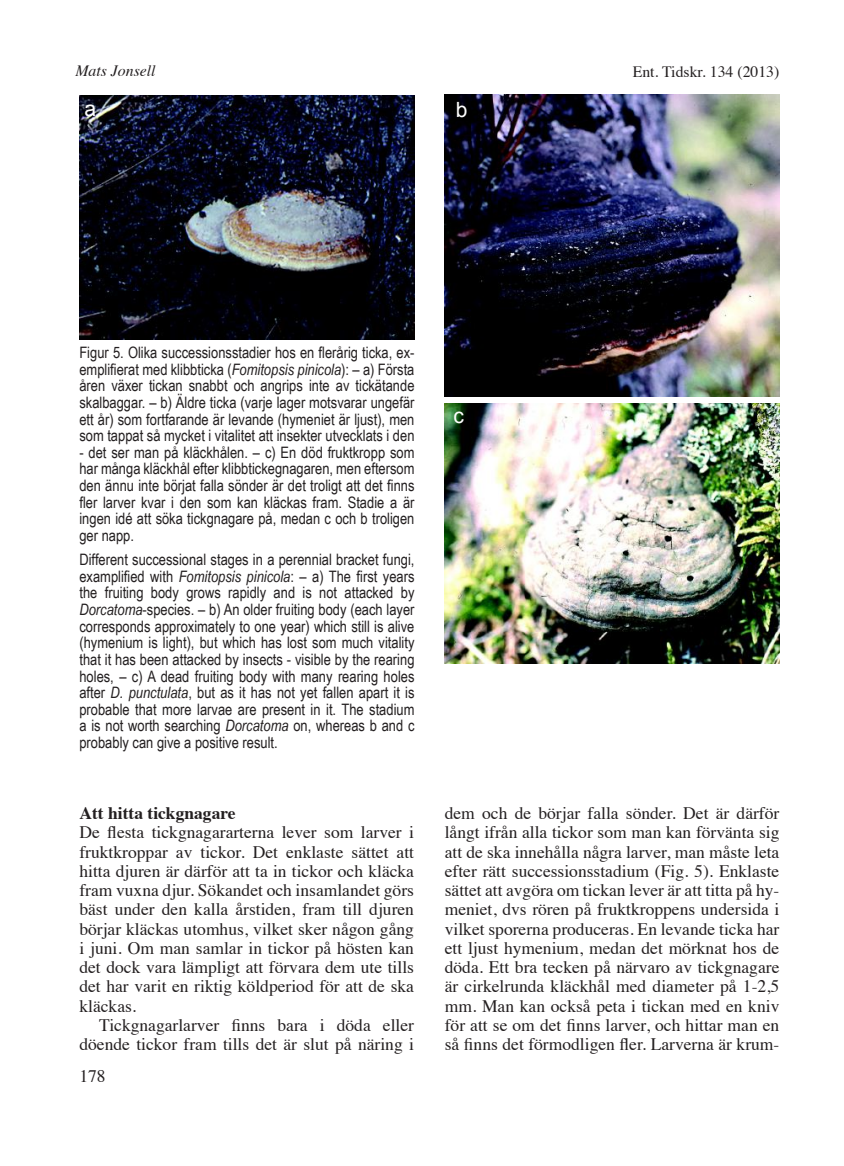
<style>
.page{position:relative;width:844px;height:1166px;background:#fff}
.page>*{position:absolute;margin:0;border:0;box-sizing:border-box;transform-origin:0 0}
.t1{font:21px "Arial";color:#fff}
.t2{font:17.5px/19.2px "Times";color:#231f20;text-align:justify}
.t3{font:700 17.5px "Times";color:#231f20}
.t4{font:15.75px/16.6px "Arial Narrow";color:#231f20;text-align:justify}
.t5{font:15.75px "Times";color:#231f20}
.t6{font:italic 15.75px "Times";color:#231f20}
.s1{font-style:italic}
</style>
<div class="page">
<img style="left:79px;top:95px;width:335px;height:244px">
<img style="left:444px;top:94px;width:335px;height:303px">
<img style="left:444px;top:403px;width:335px;height:261px">
<p class="t6" style="left:75px;top:57px;width:82px">Mats Jonsell</p>
<p class="t5" style="left:632px;top:57px;width:148px">Ent. Tidskr. 134 (2013)</p>
<h1 class="t1" style="left:84px;top:95px;width:13px">a</h1>
<h1 class="t1" style="left:456px;top:96px;width:13px">b</h1>
<p class="t4" style="left:79px;top:344px;width:336px">Figur 5. Olika successionsstadier hos en flerårig ticka, ex&shy;emplifierat med klibbticka (<span class="s1">Fomitopsis pinicola</span>): – a) Första åren växer tickan snabbt och angrips inte av tickätande skalbaggar. – b) Äldre ticka (varje lager motsvarar ungefär ett år) som fortfarande är levande (hymeniet är ljust), men som tappat så mycket i vitalitet att insekter utvecklats i den</p>
<p class="t4" style="left:79px;top:443px;width:336px">- det ser man på kläckhålen. – c) En död fruktkropp som har många kläckhål efter klibbtickegnagaren, men eftersom den ännu inte börjat falla sönder är det troligt att det finns fler larver kvar i den som kan kläckas fram. Stadie a är ingen idé att söka tickgnagare på, medan c och b troligen ger napp.</p>
<p class="t4" style="left:79px;top:551px;width:336px">Different successional stages in a perennial bracket fungi, examplified with <span class="s1">Fomitopsis pinicola</span>: – a) The first years the fruiting body grows rapidly and is not attacked by <span class="s1">Dorcatoma</span>-species. – b) An older fruiting body (each layer corresponds approximately to one year) which still is alive (hymenium is light), but which has lost som much vitality that it has been attacked by insects - visible by the rearing holes, – c) A dead fruiting body with many rearing holes after <span class="s1">D. punctulata</span>, but as it has not yet fallen apart it is probable that more larvae are present in it. The stadium a is not worth searching <span class="s1">Dorcatoma</span> on, whereas b and c probably can give a positive result.</p>
<p class="t3" style="left:79px;top:796px;width:158px">Att hitta tickgnagare</p>
<p class="t2" style="left:79px;top:821px;width:336px">De flesta tickgnagararterna lever som larver i fruktkroppar av tickor. Det enklaste sättet att hitta djuren är därför att ta in tickor och kläcka fram vuxna djur. Sökandet och insamlandet görs bäst under den kalla årstiden, fram till djuren börjar kläckas utomhus, vilket sker någon gång i juni. Om man samlar in tickor på hösten kan det dock vara lämpligt att förvara dem ute tills det har varit en riktig köldperiod för att de ska kläckas.</p>
<p class="t2" style="left:79px;top:1014px;width:336px;text-align:right">Tickgnagarlarver finns bara i döda eller döende tickor fram tills det är slut på näring i</p>
<p class="t2" style="left:79px;top:1065px;width:28px">178</p>
<h1 class="t1" style="left:453px;top:402px;width:12px">c</h1>
<p class="t2" style="left:444px;top:802px;width:336px">dem och de börjar falla sönder. Det är därför långt ifrån alla tickor som man kan förvänta sig att de ska innehålla några larver, man måste leta efter rätt successionsstadium (Fig. 5). Enklaste sättet att avgöra om tickan lever är att titta på hy&shy;meniet, dvs rören på fruktkroppens undersida i vilket sporerna produceras. En levande ticka har ett ljust hymenium, medan det mörknat hos de döda. Ett bra tecken på närvaro av tickgnagare är cirkelrunda kläckhål med diameter på 1-2,5 mm. Man kan också peta i tickan med en kniv för att se om det finns larver, och hittar man en så finns det förmodligen fler. Larverna är krum-</p>
</div>
